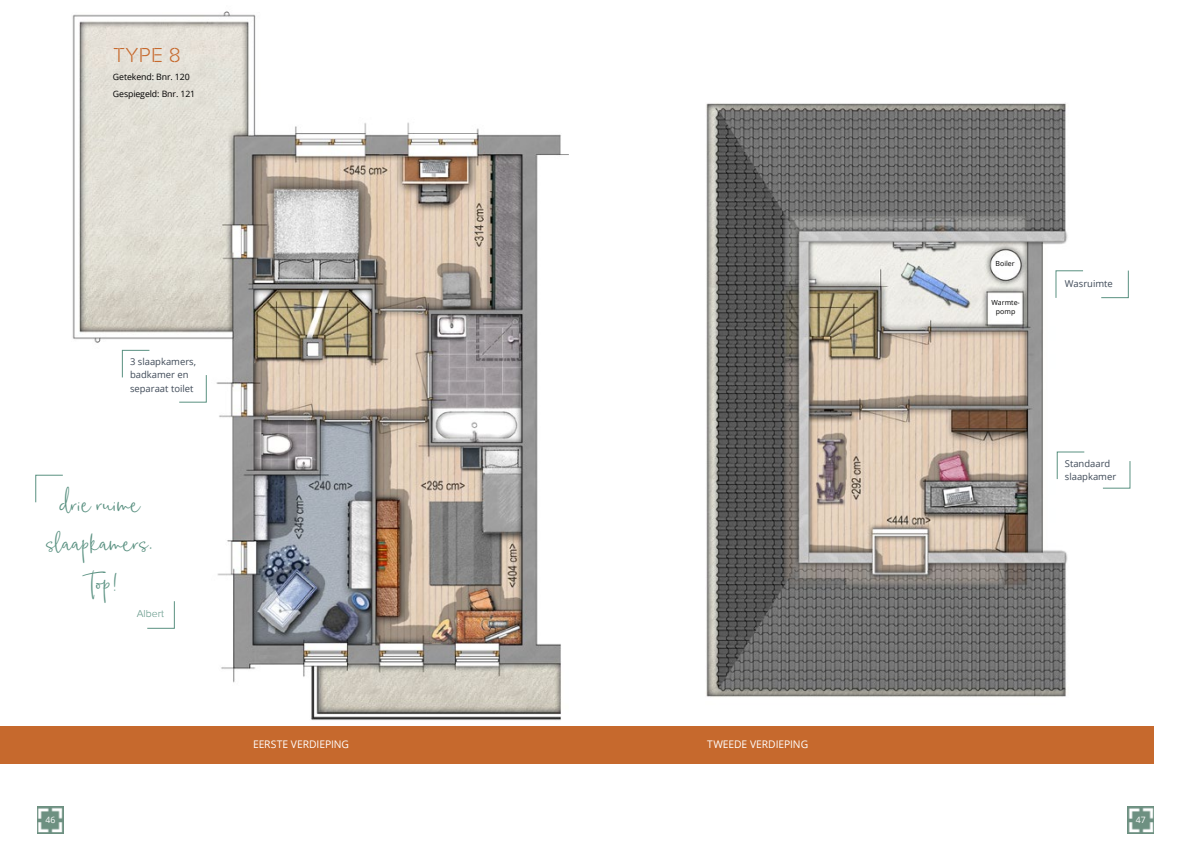
<style>
.page{position:relative;width:1191px;height:844px;background:#fff}
.page>*{position:absolute;margin:0;border:0;box-sizing:border-box;transform-origin:0 0}
.t1{font:40.25px/39.4px "Musette Script Alt 1 Script";color:#5a9181;text-align:center}
.t2{font:21px "Rafale BG";color:#c6692d}
.t3{font:10.5px "Open Sans";letter-spacing:-.005em;color:#fff}
.t4{font:10.5px "Rafale BG";color:#5a9181}
.t5{font:9.45px/13.4px "Open Sans";color:#3f4a58}
.t6{font:8.75px/17.5px "Open Sans";letter-spacing:-.01em;color:#000}
.t7{font:8.75px "Open Sans";color:#fff}
.t8{font:7px/8.8px "Open Sans";color:#000;text-align:center}
</style>
<div class="page">
<img style="left:37px;top:806px;width:26px;height:26px">
<img style="left:1127px;top:806px;width:26px;height:26px">
<img style="left:706px;top:103px;width:419px;height:594px">
<img style="left:72px;top:11px;width:497px;height:709px">
<svg style="left:1055px;top:270px;width:28px;height:28px"></svg>
<svg style="left:122px;top:350px;width:28px;height:28px"></svg>
<svg style="left:1100px;top:270px;width:28px;height:28px"></svg>
<svg style="left:179px;top:374px;width:28px;height:28px"></svg>
<svg style="left:35px;top:474px;width:28px;height:28px"></svg>
<svg style="left:147px;top:600px;width:28px;height:28px"></svg>
<div style="left:0;top:725px;width:1153px;height:38px;background:#c6692d"></div>
<svg style="left:1056px;top:451px;width:28px;height:28px"></svg>
<svg style="left:1102px;top:460px;width:28px;height:28px"></svg>
<h2 class="t2" style="left:113px;top:44px;width:69px">TYPE 8</h2>
<p class="t6" style="left:113px;top:68px;width:84px">Getekend: Bnr. 120<br>Gespiegeld: Bnr. 121</p>
<p class="t5" style="left:130px;top:354px;width:68px">3 slaapkamers, badkamer en separaat toilet</p>
<h1 class="t1" style="left:46px;top:486px;width:109px">drie ruime slaapkamers.<br>Top!</h1>
<p class="t4" style="left:137px;top:607px;width:29px">Albert</p>
<p class="t3" style="left:253px;top:737px;width:98px">EERSTE VERDIEPING</p>
<p class="t3" style="left:707px;top:737px;width:103px">TWEEDE VERDIEPING</p>
<p class="t8" style="left:995px;top:259px;width:21px">Boiler</p>
<p class="t8" style="left:991px;top:298px;width:30px">Warmte&shy;pomp</p>
<p class="t5" style="left:1064px;top:277px;width:49px">Wasruimte</p>
<p class="t5" style="left:1064px;top:456px;width:53px">Standaard slaapkamer</p>
<p class="t7" style="left:46px;top:814px;width:11px">46</p>
<p class="t7" style="left:1135px;top:814px;width:11px">47</p>
</div>
